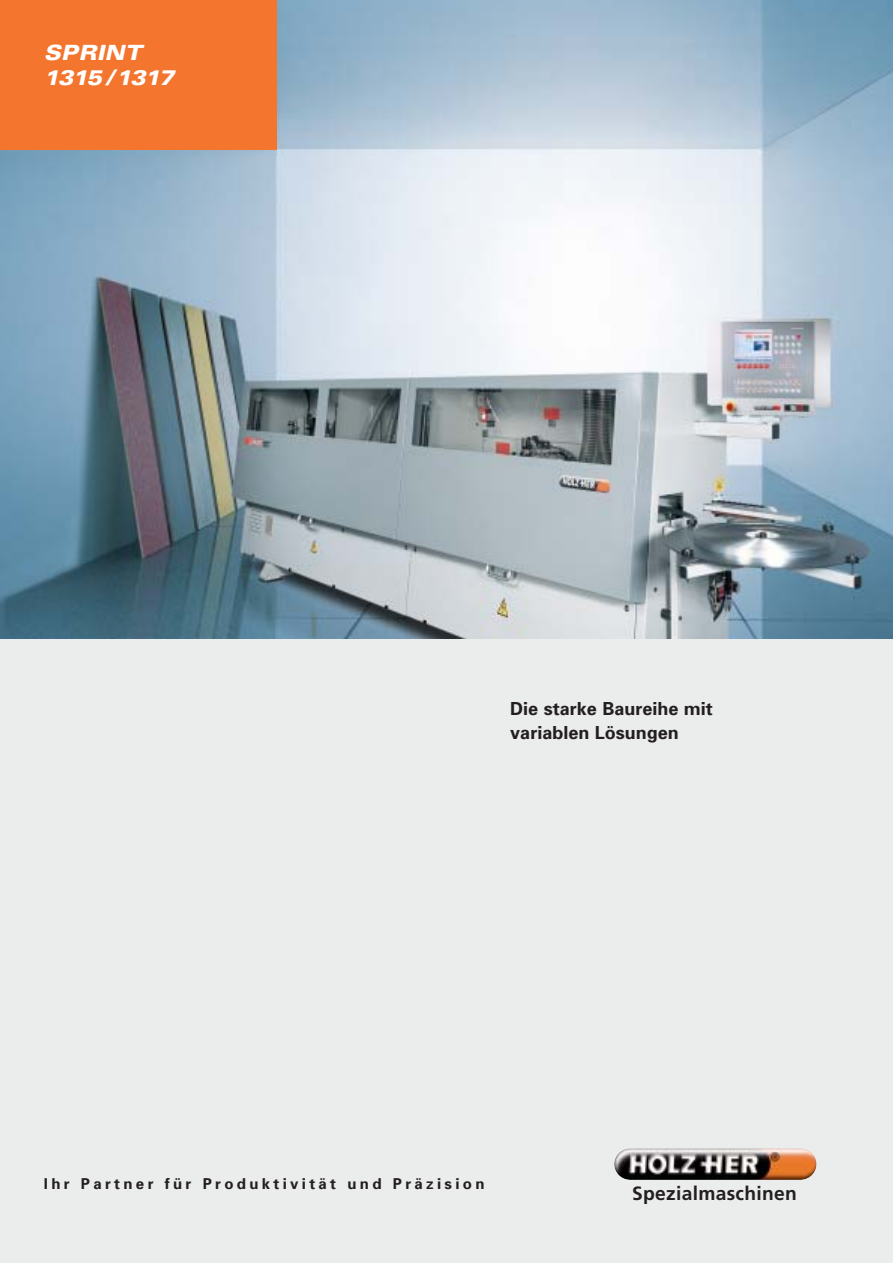
<style>
.page{position:relative;width:893px;height:1263px;background:#fff}
.page>*{position:absolute;margin:0;border:0;box-sizing:border-box;transform-origin:0 0}
.t1{font:italic 900 expanded 21px/25.2px "Univers";letter-spacing:-.035em;color:#fff}
.t2{font:700 19.2px "Frutiger";letter-spacing:.015em;color:#231f20}
.t3{font:700 18px/24px "Univers";color:#231f20}
.t4{font:700 15px "Univers";letter-spacing:.22em;color:#231f20}
</style>
<div class="page">
<div style="left:0;top:1px;width:892px;height:1262px;background:#ebecec"></div>
<img style="left:0;top:0;width:892px;height:639px">
<div style="left:0;top:0;width:276px;height:150px;background:#f4752e"></div>
<img style="left:614px;top:1148px;width:202px;height:32px;border-radius:16px">
<h1 class="t1" style="left:44px;top:42px;width:132px">SPRINT<br>1315 /1317</h1>
<p class="t3" style="left:510px;top:699px;width:204px">Die starke Baureihe mit variablen Lösungen</p>
<p class="t4" style="left:44px;top:1178px;width:442px">Ihr Partner für Produktivität und Präzision</p>
<p class="t2" style="left:632px;top:1186px;width:166px">Spezialmaschinen</p>
</div>
